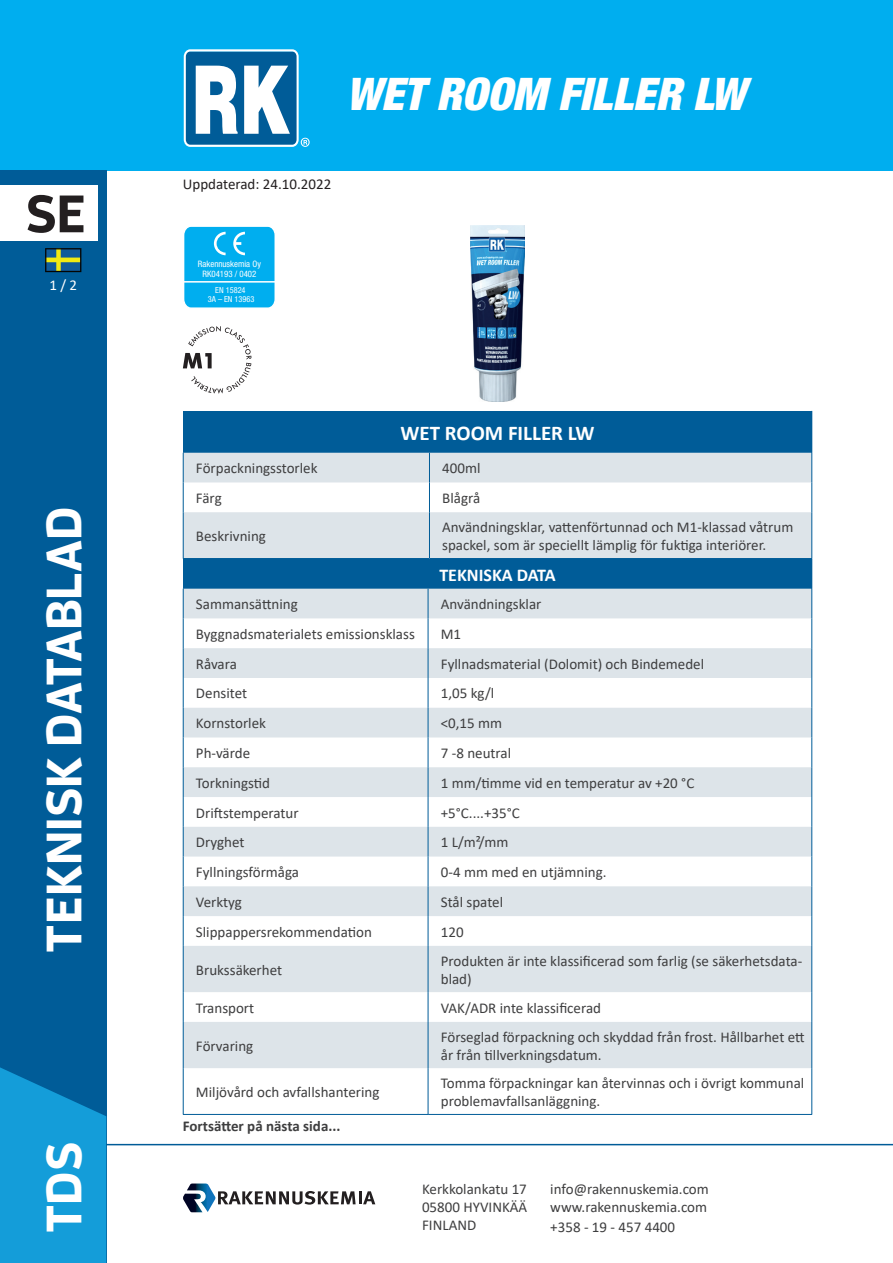
<style>
.page{position:relative;width:893px;height:1263px;background:#fff}
.page>*{position:absolute;margin:0;border:0;box-sizing:border-box;transform-origin:0 0}
.t1{font:700 52.5px "Enzo OT";color:#231f20}
.t2{font:700 49.5px "Enzo OT";color:#fff}
.t3{font:italic 900 condensed 45px "Helvetica Neue LT Std";color:#fff}
.t4{font:700 21px "Calibri";color:#fff}
.t5{font:700 18px "Calibri";color:#fff}
.t6{font:15px/18px "Calibri";color:#3e3e3f}
.t7{font:700 15px "Calibri";color:#3e3e3f}
.t8{font:15px "Calibri";color:#231f20}
.t9{font:15px "Calibri";color:#fff}
.t10{font:condensed 8.85px/10.6px "Helvetica Neue LT Std";color:#fff;text-align:center}
.t11{font:condensed 8.25px/9.1px "Helvetica Neue LT Std";color:#fff;text-align:center}
</style>
<div class="page">
<div style="left:0;top:0;width:893px;height:170px;background:#00aeef"></div>
<div style="left:0;top:170px;width:106px;height:1093px;background:#005c98"></div>
<svg style="left:0;top:1067px;width:106px;height:196px;background:#1194d0"></svg>
<hr style="left:106px;top:1144px;width:787px;height:1px;background:#005c98">
<div style="left:0;top:186px;width:98px;height:55px;background:#fff"></div>
<svg style="left:184px;top:49px;width:126px;height:98px;background:#6faacc"></svg>
<svg style="left:183px;top:1183px;width:192px;height:29px"></svg>
<svg style="left:45px;top:248px;width:36px;height:24px"></svg>
<div style="left:183px;top:559px;width:629px;height:30px;background:#005c98"></div>
<svg style="left:184px;top:589px;width:627px;height:479px;fill:#dde4e9"></svg>
<svg style="left:183px;top:589px;width:1px;height:29px"></svg>
<svg style="left:428px;top:589px;width:1px;height:29px"></svg>
<svg style="left:811px;top:589px;width:1px;height:29px"></svg>
<hr style="left:183px;top:618px;width:1px;height:30px;background:#005c98">
<hr style="left:428px;top:618px;width:1px;height:30px;background:#005c98">
<hr style="left:811px;top:618px;width:1px;height:30px;background:#005c98">
<hr style="left:183px;top:648px;width:1px;height:30px;background:#005c98">
<hr style="left:428px;top:648px;width:1px;height:30px;background:#005c98">
<hr style="left:811px;top:648px;width:1px;height:30px;background:#005c98">
<hr style="left:183px;top:678px;width:1px;height:30px;background:#005c98">
<hr style="left:428px;top:678px;width:1px;height:30px;background:#005c98">
<hr style="left:811px;top:678px;width:1px;height:30px;background:#005c98">
<svg style="left:183px;top:708px;width:1px;height:29px"></svg>
<svg style="left:428px;top:708px;width:1px;height:29px"></svg>
<svg style="left:811px;top:708px;width:1px;height:29px"></svg>
<hr style="left:183px;top:737px;width:1px;height:30px;background:#005c98">
<hr style="left:428px;top:737px;width:1px;height:30px;background:#005c98">
<hr style="left:811px;top:737px;width:1px;height:30px;background:#005c98">
<hr style="left:183px;top:767px;width:1px;height:30px;background:#005c98">
<hr style="left:428px;top:767px;width:1px;height:30px;background:#005c98">
<hr style="left:811px;top:767px;width:1px;height:30px;background:#005c98">
<hr style="left:183px;top:797px;width:1px;height:30px;background:#005c98">
<hr style="left:428px;top:797px;width:1px;height:30px;background:#005c98">
<hr style="left:811px;top:797px;width:1px;height:30px;background:#005c98">
<svg style="left:183px;top:827px;width:1px;height:29px"></svg>
<svg style="left:428px;top:827px;width:1px;height:29px"></svg>
<svg style="left:811px;top:827px;width:1px;height:29px"></svg>
<hr style="left:183px;top:856px;width:1px;height:30px;background:#005c98">
<hr style="left:428px;top:856px;width:1px;height:30px;background:#005c98">
<hr style="left:811px;top:856px;width:1px;height:30px;background:#005c98">
<hr style="left:183px;top:886px;width:1px;height:30px;background:#005c98">
<hr style="left:428px;top:886px;width:1px;height:30px;background:#005c98">
<hr style="left:811px;top:886px;width:1px;height:30px;background:#005c98">
<hr style="left:183px;top:916px;width:1px;height:30px;background:#005c98">
<hr style="left:428px;top:916px;width:1px;height:30px;background:#005c98">
<hr style="left:811px;top:916px;width:1px;height:30px;background:#005c98">
<hr style="left:183px;top:946px;width:1px;height:46px;background:#005c98">
<hr style="left:428px;top:946px;width:1px;height:46px;background:#005c98">
<hr style="left:811px;top:946px;width:1px;height:46px;background:#005c98">
<hr style="left:183px;top:992px;width:1px;height:30px;background:#005c98">
<hr style="left:428px;top:992px;width:1px;height:30px;background:#005c98">
<hr style="left:811px;top:992px;width:1px;height:30px;background:#005c98">
<hr style="left:183px;top:1022px;width:1px;height:46px;background:#005c98">
<hr style="left:428px;top:1022px;width:1px;height:46px;background:#005c98">
<hr style="left:811px;top:1022px;width:1px;height:46px;background:#005c98">
<hr style="left:183px;top:1068px;width:1px;height:46px;background:#005c98">
<hr style="left:428px;top:1068px;width:1px;height:46px;background:#005c98">
<hr style="left:811px;top:1068px;width:1px;height:46px;background:#005c98">
<hr style="left:183px;top:1114px;width:245px;height:1px;background:#005c98">
<hr style="left:428px;top:1114px;width:384px;height:1px;background:#005c98">
<div style="left:183px;top:411px;width:629px;height:42px;background:#005c98"></div>
<svg style="left:184px;top:453px;width:627px;height:105px;fill:#dde4e9"></svg>
<svg style="left:183px;top:453px;width:1px;height:29px"></svg>
<svg style="left:429px;top:453px;width:1px;height:29px"></svg>
<svg style="left:811px;top:453px;width:1px;height:29px"></svg>
<hr style="left:183px;top:482px;width:1px;height:30px;background:#005c98">
<hr style="left:429px;top:482px;width:1px;height:30px;background:#005c98">
<hr style="left:811px;top:482px;width:1px;height:30px;background:#005c98">
<hr style="left:183px;top:512px;width:1px;height:46px;background:#005c98">
<hr style="left:429px;top:512px;width:1px;height:46px;background:#005c98">
<hr style="left:811px;top:512px;width:1px;height:46px;background:#005c98">
<hr style="left:183px;top:558px;width:246px;height:1px;background:#005c98">
<hr style="left:429px;top:558px;width:383px;height:1px;background:#005c98">
<img style="left:471px;top:225px;width:53px;height:176px">
<svg style="left:184px;top:226px;width:91px;height:82px;background:#0fb2ef"></svg>
<hr style="left:184px;top:281px;width:91px;height:2px;background:#fff">
<svg style="left:183px;top:326px;width:68px;height:68px"></svg>
<h1 class="t1" style="left:26px;top:181px;width:62px">SE</h1>
<p class="t9" style="left:49px;top:275px;width:29px">1 / 2</p>
<h2 class="t2" style="left:33px;top:952px;width:448px;rotate:-90deg">TEKNISK DATABLAD</h2>
<h2 class="t2" style="left:33px;top:1233px;width:93px;rotate:-90deg">TDS</h2>
<h3 class="t3" style="left:346px;top:66px;width:401px">WET ROOM FILLER LW</h3>
<p class="t8" style="left:183px;top:173px;width:150px">Uppdaterad: 24.10.2022</p>
<p class="t10" style="left:198px;top:258px;width:64px">Rakennuskemia Oy<br>RK04193 / 0402</p>
<p class="t11" style="left:208px;top:285px;width:48px">EN 15824<br>3A – EN 13963</p>
<h3 class="t4" style="left:400px;top:418px;width:196px">WET ROOM FILLER LW</h3>
<p class="t6" style="left:196px;top:459px;width:123px">Förpackningsstorlek</p>
<p class="t6" style="left:442px;top:459px;width:40px">400ml</p>
<p class="t6" style="left:196px;top:489px;width:27px">Färg</p>
<p class="t6" style="left:442px;top:489px;width:39px">Blågrå</p>
<p class="t6" style="left:196px;top:527px;width:72px">Beskrivning</p>
<p class="t6" style="left:442px;top:518px;width:353px">Användningsklar, vattenförtunnad och M1-klassad våtrum spackel, som är speciellt lämplig för fuktiga interiörer.</p>
<p class="t5" style="left:439px;top:562px;width:118px">TEKNISKA DATA</p>
<p class="t6" style="left:196px;top:595px;width:103px">Sammansättning</p>
<p class="t6" style="left:441px;top:595px;width:102px">Användningsklar</p>
<p class="t6" style="left:196px;top:625px;width:220px">Byggnadsmaterialets emissionsklass</p>
<p class="t6" style="left:441px;top:625px;width:22px">M1</p>
<p class="t6" style="left:196px;top:654px;width:42px">Råvara</p>
<p class="t6" style="left:441px;top:654px;width:265px">Fyllnadsmaterial (Dolomit) och Bindemedel</p>
<p class="t6" style="left:196px;top:684px;width:53px">Densitet</p>
<p class="t6" style="left:441px;top:684px;width:55px">1,05 kg/l</p>
<p class="t6" style="left:196px;top:714px;width:71px">Kornstorlek</p>
<p class="t6" style="left:441px;top:714px;width:63px">&lt;0,15 mm</p>
<p class="t6" style="left:196px;top:744px;width:56px">Ph-värde</p>
<p class="t6" style="left:441px;top:744px;width:72px">7 -8 neutral</p>
<p class="t6" style="left:196px;top:773px;width:76px">Torkningstid</p>
<p class="t6" style="left:441px;top:773px;width:255px">1 mm/timme vid en temperatur av +20 °C</p>
<p class="t6" style="left:196px;top:803px;width:104px">Driftstemperatur</p>
<p class="t6" style="left:441px;top:803px;width:81px">+5°C....+35°C</p>
<p class="t6" style="left:196px;top:833px;width:50px">Dryghet</p>
<p class="t6" style="left:441px;top:833px;width:69px">1 L/m²/mm</p>
<p class="t6" style="left:196px;top:863px;width:105px">Fyllningsförmåga</p>
<p class="t6" style="left:441px;top:863px;width:167px">0-4 mm med en utjämning.</p>
<p class="t6" style="left:196px;top:892px;width:47px">Verktyg</p>
<p class="t6" style="left:441px;top:892px;width:64px">Stål spatel</p>
<p class="t6" style="left:196px;top:922px;width:177px">Slippappersrekommendation</p>
<p class="t6" style="left:441px;top:922px;width:24px">120</p>
<p class="t6" style="left:196px;top:960px;width:88px">Brukssäkerhet</p>
<p class="t6" style="left:441px;top:951px;width:363px">Produkten är inte klassificerad som farlig (se säkerhetsdata&shy;blad)</p>
<p class="t6" style="left:196px;top:998px;width:60px">Transport</p>
<p class="t6" style="left:441px;top:998px;width:162px">VAK/ADR inte klassificerad</p>
<p class="t6" style="left:196px;top:1036px;width:59px">Förvaring</p>
<p class="t6" style="left:441px;top:1027px;width:365px">Förseglad förpackning och skyddad från frost. Hållbarhet ett år från tillverkningsdatum.</p>
<p class="t6" style="left:196px;top:1082px;width:185px">Miljövård och avfallshantering</p>
<p class="t6" style="left:441px;top:1073px;width:365px">Tomma förpackningar kan återvinnas och i övrigt kommunal problemavfallsanläggning.</p>
<p class="t7" style="left:183px;top:1115px;width:159px">Fortsätter på nästa sida...</p>
<p class="t6" style="left:422px;top:1180px;width:107px;text-align:justify">Kerkkolankatu 17<br>05800 HYVINKÄÄ FINLAND</p>
<p class="t6" style="left:550px;top:1180px;width:160px;line-height:18.6px;text-align:justify">info@rakennuskemia.com www.rakennuskemia.com +358 - 19 - 457 4400</p>
</div>
